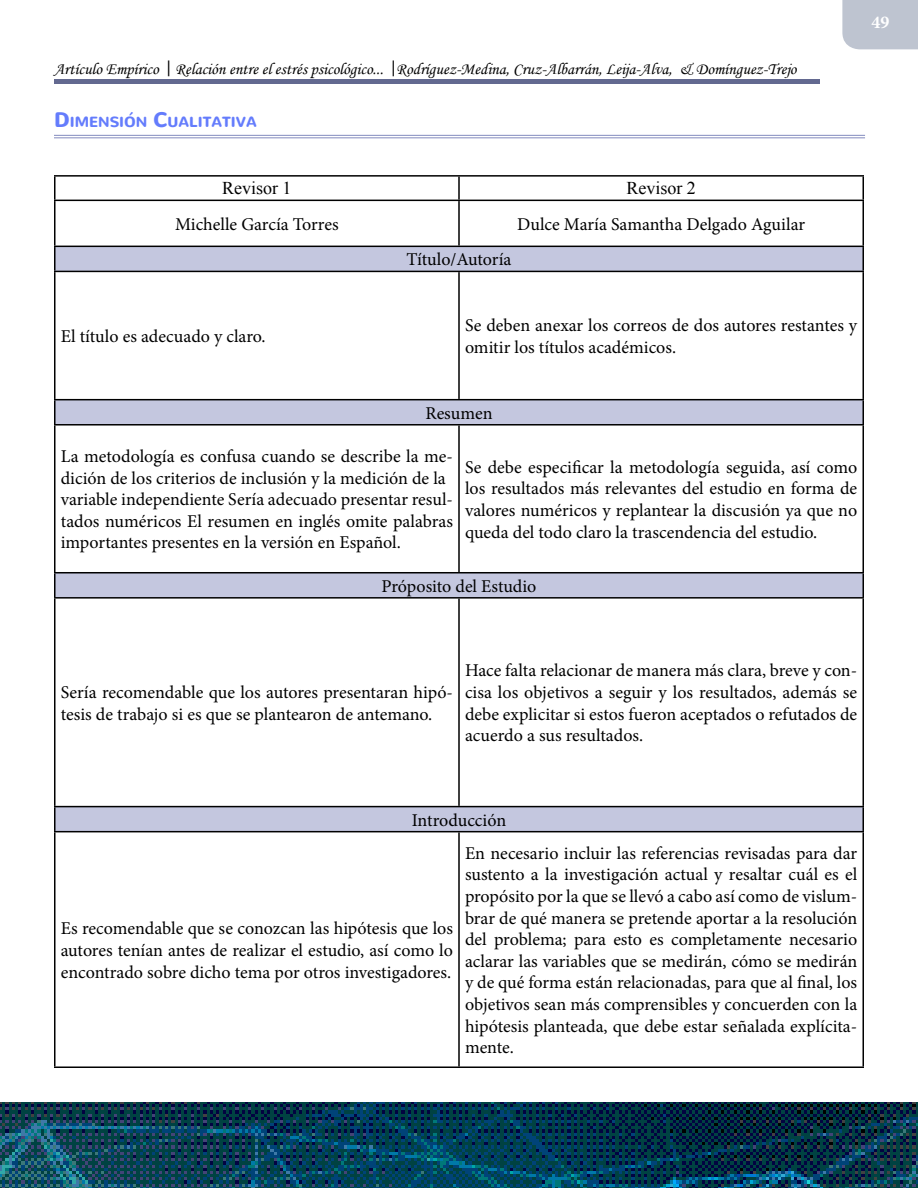
<style>
.page{position:relative;width:918px;height:1188px;background:#fff}
.page>*{position:absolute;margin:0;border:0;box-sizing:border-box;transform-origin:0 0}
.t1{font:18px/21.6px "Minion Pro";color:#000;text-align:justify}
.t2{font:18px "Times New Roman";color:#000}
.t3{font:700 18px "Minion Pro";color:#fff}
.t4{font:16.5px "Monotype Corsiva";color:#000}
.Dimension_cualitativ{font:900 14.7px "Nunito";color:#647cfc}
.s1{font-family:"Soberana Sans";font-size:15px}
.s2{font-size:21px}
</style>
<div class="page">
<div style="left:54px;top:79px;width:765px;height:5px;background:#636990"></div>
<div style="left:842px;top:0;width:76px;height:49px;background:#bec4d0"></div>
<img style="left:0;top:1103px;width:918px;height:85px">
<hr style="left:54px;top:135px;width:811px;height:1px;background:#838bbe">
<hr style="left:54px;top:138px;width:811px;height:1px;background:#838bbe">
<svg style="left:56px;top:247px;width:806px;height:584px"></svg>
<hr style="left:54px;top:175px;width:405px;height:2px;background:#000">
<hr style="left:54px;top:177px;width:2px;height:23px;background:#000">
<hr style="left:459px;top:175px;width:405px;height:2px;background:#000">
<hr style="left:458px;top:177px;width:2px;height:23px;background:#000">
<hr style="left:862px;top:177px;width:2px;height:23px;background:#000">
<hr style="left:54px;top:200px;width:405px;height:1px;background:#000">
<hr style="left:54px;top:201px;width:2px;height:45px;background:#000">
<hr style="left:459px;top:200px;width:405px;height:1px;background:#000">
<hr style="left:458px;top:201px;width:2px;height:45px;background:#000">
<hr style="left:862px;top:201px;width:2px;height:45px;background:#000">
<hr style="left:54px;top:246px;width:405px;height:1px;background:#000">
<hr style="left:54px;top:247px;width:2px;height:24px;background:#000">
<hr style="left:459px;top:246px;width:405px;height:1px;background:#000">
<hr style="left:862px;top:247px;width:2px;height:24px;background:#000">
<hr style="left:54px;top:271px;width:405px;height:1px;background:#000">
<hr style="left:54px;top:272px;width:2px;height:127px;background:#000">
<hr style="left:459px;top:271px;width:405px;height:1px;background:#000">
<hr style="left:458px;top:272px;width:2px;height:127px;background:#000">
<hr style="left:862px;top:272px;width:2px;height:127px;background:#000">
<hr style="left:54px;top:399px;width:405px;height:1px;background:#000">
<hr style="left:54px;top:400px;width:2px;height:24px;background:#000">
<hr style="left:459px;top:399px;width:405px;height:1px;background:#000">
<hr style="left:862px;top:400px;width:2px;height:24px;background:#000">
<hr style="left:54px;top:424px;width:405px;height:2px;background:#000">
<hr style="left:54px;top:426px;width:2px;height:146px;background:#000">
<hr style="left:459px;top:424px;width:405px;height:2px;background:#000">
<hr style="left:458px;top:426px;width:2px;height:146px;background:#000">
<hr style="left:862px;top:426px;width:2px;height:146px;background:#000">
<hr style="left:54px;top:572px;width:405px;height:1px;background:#000">
<hr style="left:54px;top:573px;width:2px;height:24px;background:#000">
<hr style="left:459px;top:572px;width:405px;height:1px;background:#000">
<hr style="left:862px;top:573px;width:2px;height:24px;background:#000">
<hr style="left:54px;top:597px;width:405px;height:2px;background:#000">
<hr style="left:54px;top:599px;width:2px;height:207px;background:#000">
<hr style="left:459px;top:597px;width:405px;height:2px;background:#000">
<hr style="left:458px;top:599px;width:2px;height:207px;background:#000">
<hr style="left:862px;top:599px;width:2px;height:207px;background:#000">
<hr style="left:54px;top:806px;width:405px;height:1px;background:#000">
<hr style="left:54px;top:807px;width:2px;height:24px;background:#000">
<hr style="left:459px;top:806px;width:405px;height:1px;background:#000">
<hr style="left:862px;top:807px;width:2px;height:24px;background:#000">
<hr style="left:54px;top:831px;width:405px;height:1px;background:#000">
<hr style="left:54px;top:832px;width:2px;height:234px;background:#000">
<hr style="left:459px;top:831px;width:405px;height:1px;background:#000">
<hr style="left:458px;top:832px;width:2px;height:234px;background:#000">
<hr style="left:862px;top:832px;width:2px;height:234px;background:#000">
<hr style="left:54px;top:1066px;width:405px;height:2px;background:#000">
<hr style="left:459px;top:1066px;width:405px;height:2px;background:#000">
<p class="t4" style="left:54px;top:59px;width:744px">Artículo Empírico <span class="s1">|</span> Relación entre el estrés psicológico... <span class="s1">|</span>Rodríguez-Medina, Cruz-Albarrán, Leija-Alva, &amp; Domínguez-Trejo</p>
<p class="Dimension_cualitativ" style="left:54px;top:108px;width:204px"><span class="s2">D</span>IMENSIÓN <span class="s2">C</span>UALITATIVA</p>
<p class="t3" style="left:872px;top:10px;width:19px">49</p>
<p class="t2" style="left:222px;top:176px;width:71px">Revisor 1</p>
<p class="t2" style="left:626px;top:176px;width:71px">Revisor 2</p>
<p class="t1" style="left:175px;top:213px;width:165px">Michelle García Torres</p>
<p class="t1" style="left:517px;top:213px;width:290px">Dulce María Samantha Delgado Aguilar</p>
<p class="t1" style="left:406px;top:249px;width:107px">Título/Autoría</p>
<p class="t1" style="left:61px;top:326px;width:206px">El título es adecuado y claro.</p>
<p class="t1" style="left:465px;top:315px;width:394px">Se deben anexar los correos de dos autores restantes y omitir los títulos académicos.</p>
<p class="t1" style="left:425px;top:402px;width:69px">Resumen</p>
<p class="t1" style="left:61px;top:446px;width:394px">La metodología es confusa cuando se describe la me&shy;dición de los criterios de inclusión y la medición de la</p>
<p class="t1" style="left:61px;top:489px;width:394px">variable independiente Sería adecuado presentar resul&shy;tados numéricos El resumen en inglés omite palabras importantes presentes en la versión en Español.</p>
<p class="t1" style="left:465px;top:456px;width:394px">Se debe especificar la metodología seguida, así como los resultados más relevantes del estudio en forma de valores numéricos y replantear la discusión ya que no queda del todo claro la trascendencia del estudio.</p>
<p class="t1" style="left:382px;top:575px;width:156px">Próposito del Estudio</p>
<p class="t1" style="left:61px;top:681px;width:394px">Sería recomendable que los autores presentaran hipó&shy;tesis de trabajo si es que se plantearon de antemano.</p>
<p class="t1" style="left:465px;top:660px;width:394px">Hace falta relacionar de manera más clara, breve y con&shy;cisa los objetivos a seguir y los resultados, además se debe explicitar si estos fueron aceptados o refutados de acuerdo a sus resultados.</p>
<p class="t1" style="left:412px;top:809px;width:96px">Introducción</p>
<p class="t1" style="left:61px;top:918px;width:394px">Es recomendable que se conozcan las hipótesis que los autores tenían antes de realizar el estudio, así como lo encontrado sobre dicho tema por otros investigadores.</p>
<p class="t1" style="left:465px;top:842px;width:394px">En necesario incluir las referencias revisadas para dar sustento a la investigación actual y resaltar cuál es el propósito por la que se llevó a cabo así como de vislum&shy;brar de qué manera se pretende aportar a la resolución del problema; para esto es completamente necesario aclarar las variables que se medirán, cómo se medirán y de qué forma están relacionadas, para que al final, los objetivos sean más comprensibles y concuerden con la hipótesis planteada, que debe estar señalada explícita&shy;mente.</p>
</div>
